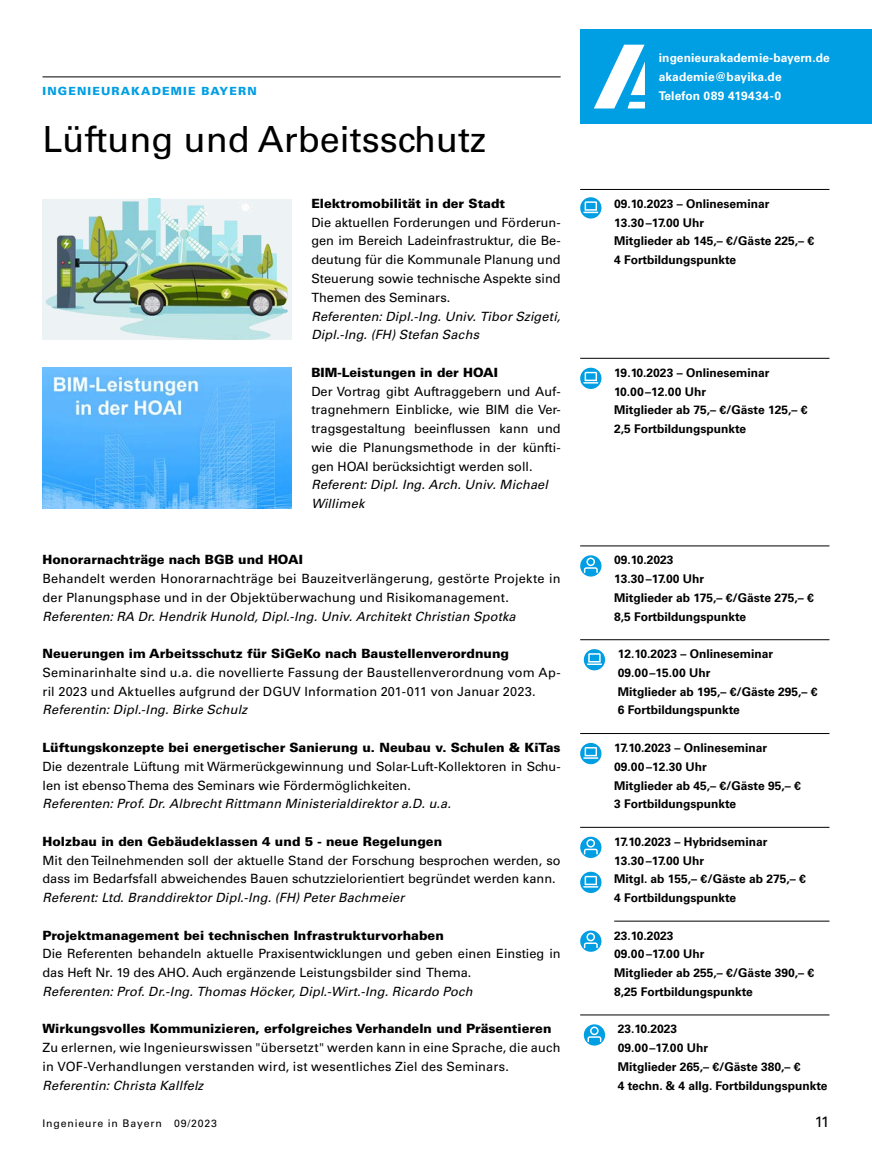
<style>
.page{position:relative;width:872px;height:1170px;background:#fff}
.page>*{position:absolute;margin:0;border:0;box-sizing:border-box;transform-origin:0 0}
.t1{font:36px "Univers LT Std";color:#000}
.t2{font:15px "Univers LT Std";color:#000}
.t3{font:12.75px/18.8px "Univers LT Std";color:#000}
.t4{font:italic 12.75px/18.8px "Univers LT Std";letter-spacing:.01em;color:#000}
.t5{font:900 12.75px "Univers LT Std";color:#000}
.t6{font:700 12px/18.8px "Univers LT Std";color:#000}
.t7{font:700 12px/18.8px "Univers LT Std";letter-spacing:.01em;color:#fff}
.t8{font:900 11.25px "Univers LT Std";letter-spacing:.1em;color:#009ee3}
.t9{font:10.5px "Univers LT Std";letter-spacing:.08em;color:#000}
</style>
<div class="page">
<hr style="left:43px;top:76px;width:517px;height:1px;background:#000">
<hr style="left:580px;top:189px;width:249px;height:1px;background:#000">
<hr style="left:580px;top:358px;width:249px;height:1px;background:#000">
<hr style="left:580px;top:545px;width:249px;height:1px;background:#000">
<hr style="left:580px;top:639px;width:249px;height:1px;background:#000">
<hr style="left:580px;top:733px;width:249px;height:1px;background:#000">
<hr style="left:580px;top:826px;width:249px;height:1px;background:#000">
<hr style="left:614px;top:920px;width:215px;height:1px;background:#000">
<hr style="left:580px;top:1014px;width:249px;height:1px;background:#000">
<img style="left:43px;top:199px;width:249px;height:140px">
<img style="left:43px;top:367px;width:249px;height:141px">
<div style="left:580px;top:30px;width:292px;height:94px;background:#009ee3"></div>
<svg style="left:594px;top:45px;width:51px;height:63px"></svg>
<svg style="left:580px;top:367px;width:21px;height:22px"></svg>
<svg style="left:580px;top:555px;width:21px;height:21px"></svg>
<svg style="left:580px;top:836px;width:21px;height:21px"></svg>
<svg style="left:580px;top:197px;width:21px;height:21px"></svg>
<svg style="left:580px;top:871px;width:21px;height:21px"></svg>
<svg style="left:580px;top:930px;width:21px;height:21px"></svg>
<svg style="left:584px;top:1024px;width:21px;height:21px"></svg>
<svg style="left:584px;top:649px;width:21px;height:21px"></svg>
<svg style="left:580px;top:742px;width:21px;height:22px"></svg>
<p class="t8" style="left:43px;top:84px;width:216px">INGENIEURAKADEMIE BAYERN</p>
<h1 class="t1" style="left:43px;top:117px;width:445px">Lüftung und Arbeitsschutz</h1>
<p class="t5" style="left:311px;top:195px;width:195px">Elektromobilität in der Stadt</p>
<p class="t3" style="left:311px;top:213px;width:251px;text-align:justify">Die aktuellen Forderungen und Förderun&shy;gen im Bereich Ladeinfrastruktur, die Be&shy;deutung für die Kommunale Planung und Steuerung sowie technische Aspekte sind Themen des Seminars.</p>
<p class="t4" style="left:311px;top:307px;width:250px">Referenten: Dipl.-Ing. Univ. Tibor Szigeti,<br>Dipl.-Ing. (FH) Stefan Sachs</p>
<p class="t5" style="left:311px;top:364px;width:188px">BIM-Leistungen in der HOAI</p>
<p class="t3" style="left:311px;top:381px;width:251px;text-align:justify">Der Vortrag gibt Auftraggebern und Auf&shy;tragnehmern Einblicke, wie BIM die Ver&shy;tragsgestaltung beeinflussen kann und wie die Planungsmethode in der künfti&shy;gen HOAI berücksichtigt werden soll.</p>
<p class="t4" style="left:311px;top:475px;width:238px">Referent: Dipl. Ing. Arch. Univ. Michael<br>Willimek</p>
<p class="t5" style="left:43px;top:551px;width:262px">Honorarnachträge nach BGB und HOAI</p>
<p class="t3" style="left:43px;top:569px;width:519px">Behandelt werden Honorarnachträge bei Bauzeitverlängerung, gestörte Projekte in der Planungsphase und in der Objektüberwachung und Risikomanagement.</p>
<p class="t4" style="left:43px;top:607px;width:474px">Referenten: RA Dr. Hendrik Hunold, Dipl.-Ing. Univ. Architekt Christian Spotka</p>
<p class="t5" style="left:43px;top:645px;width:468px">Neuerungen im Arbeitsschutz für SiGeKo nach Baustellenverordnung</p>
<p class="t3" style="left:43px;top:663px;width:519px">Seminarinhalte sind u.a. die novellierte Fassung der Baustellenverordnung vom Ap&shy;ril 2023 und Aktuelles aufgrund der DGUV Information 201-011 von Januar 2023.</p>
<p class="t4" style="left:43px;top:700px;width:206px">Referentin: Dipl.-Ing. Birke Schulz</p>
<p class="t5" style="left:43px;top:739px;width:519px">Lüftungskonzepte bei energetischer Sanierung u. Neubau v. Schulen &amp; KiTas</p>
<p class="t3" style="left:43px;top:756px;width:519px">Die dezentrale Lüftung mit Wärmerückgewinnung und Solar-Luft-Kollektoren in Schu&shy;len ist ebenso Thema des Seminars wie Fördermöglichkeiten.</p>
<p class="t4" style="left:43px;top:794px;width:410px">Referenten: Prof. Dr. Albrecht Rittmann Ministerialdirektor a.D. u.a.</p>
<p class="t5" style="left:43px;top:833px;width:401px">Holzbau in den Gebäudeklassen 4 und 5 - neue Regelungen</p>
<p class="t3" style="left:43px;top:850px;width:519px">Mit den Teilnehmenden soll der aktuelle Stand der Forschung besprochen werden, so dass im Bedarfsfall abweichendes Bauen schutzzielorientiert begründet werden kann.</p>
<p class="t4" style="left:43px;top:888px;width:363px">Referent: Ltd. Branddirektor Dipl.-Ing. (FH) Peter Bachmeier</p>
<p class="t5" style="left:43px;top:926px;width:403px">Projektmanagement bei technischen Infrastrukturvorhaben</p>
<p class="t3" style="left:43px;top:944px;width:519px">Die Referenten behandeln aktuelle Praxisentwicklungen und geben einen Einstieg in das Heft Nr. 19 des AHO. Auch ergänzende Leistungsbilder sind Thema.</p>
<p class="t4" style="left:43px;top:982px;width:431px">Referenten: Prof. Dr.-Ing. Thomas Höcker, Dipl.-Wirt.-Ing. Ricardo Poch</p>
<p class="t5" style="left:43px;top:1020px;width:510px">Wirkungsvolles Kommunizieren, erfolgreiches Verhandeln und Präsentieren</p>
<p class="t3" style="left:43px;top:1038px;width:519px">Zu erlernen, wie Ingenieurswissen "übersetzt" werden kann in eine Sprache, die auch in VOF-Verhandlungen verstanden wird, ist wesentliches Ziel des Seminars.</p>
<p class="t4" style="left:43px;top:1075px;width:162px">Referentin: Christa Kallfelz</p>
<p class="t7" style="left:659px;top:49px;width:172px">ingenieurakademie-bayern.de akademie@bayika.de<br>Telefon 089 419434-0</p>
<p class="t6" style="left:614px;top:194px;width:201px">09.10.2023 – Onlineseminar<br>13.30–17.00 Uhr<br>Mitglieder ab 145,– €/Gäste 225,– €<br>4 Fortbildungspunkte</p>
<p class="t6" style="left:614px;top:363px;width:195px">19.10.2023 – Onlineseminar<br>10.00–12.00 Uhr<br>Mitglieder ab 75,– €/Gäste 125,– €<br>2,5 Fortbildungspunkte</p>
<p class="t6" style="left:614px;top:551px;width:201px">09.10.2023<br>13.30–17.00 Uhr<br>Mitglieder ab 175,– €/Gäste 275,– €<br>8,5 Fortbildungspunkte</p>
<p class="t6" style="left:618px;top:644px;width:201px">12.10.2023 – Onlineseminar<br>09.00–15.00 Uhr<br>Mitglieder ab 195,– €/Gäste 295,– €<br>6 Fortbildungspunkte</p>
<p class="t6" style="left:614px;top:738px;width:188px">17.10.2023 – Onlineseminar<br>09.00–12.30 Uhr<br>Mitglieder ab 45,– €/Gäste 95,– €<br>3 Fortbildungspunkte</p>
<p class="t6" style="left:614px;top:832px;width:193px">17.10.2023 – Hybridseminar<br>13.30–17.00 Uhr<br>Mitgl. ab 155,– €/Gäste ab 275,– €<br>4 Fortbildungspunkte</p>
<p class="t6" style="left:614px;top:926px;width:201px">23.10.2023<br>09.00–17.00 Uhr<br>Mitglieder ab 255,– €/Gäste 390,– €<br>8,25 Fortbildungspunkte</p>
<p class="t6" style="left:618px;top:1019px;width:211px">23.10.2023<br>09.00–17.00 Uhr<br>Mitglieder 265,– €/Gäste 380,– €<br>4 techn. &amp; 4 allg. Fortbildungspunkte</p>
<p class="t9" style="left:43px;top:1117px;width:176px">Ingenieure in Bayern 09/2023</p>
<p class="t2" style="left:814px;top:1112px;width:16px">11</p>
</div>
